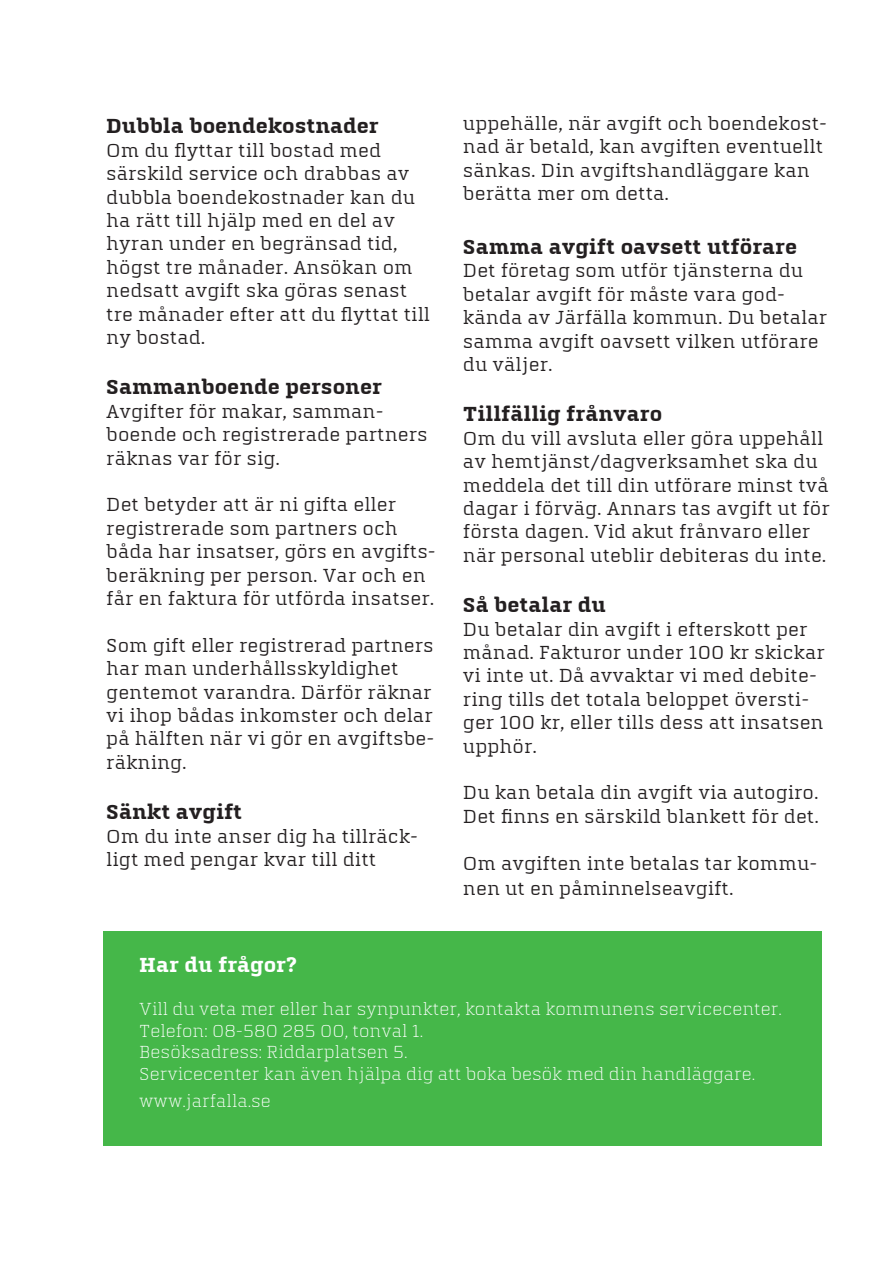
<style>
.page{position:relative;width:893px;height:1263px;background:#fff}
.page>*{position:absolute;margin:0;border:0;box-sizing:border-box;transform-origin:0 0}
.t1{font:700 21px "Quitador For Jarfalla";color:#231f20}
.t2{font:700 21px "Quitador For Jarfalla";color:#fff}
.t3{font:19.5px/23.4px "Quitador For Jarfalla";color:#231f20}
.t4{font:300 18px/21.6px "Quitador For Jarfalla";color:#fff}
</style>
<div class="page">
<div style="left:104px;top:931px;width:718px;height:215px;background:#45b749"></div>
<p class="t1" style="left:106px;top:115px;width:274px">Dubbla boendekostnader</p>
<p class="t3" style="left:106px;top:139px;width:325px">Om du flyttar till bostad med särskild service och drabbas av dubbla boendekostnader kan du ha rätt till hjälp med en del av hyran under en begränsad tid, högst tre månader. Ansökan om nedsatt avgift ska göras senast tre månader efter att du flyttat till ny bostad.</p>
<p class="t1" style="left:106px;top:376px;width:277px">Sammanboende personer</p>
<p class="t3" style="left:106px;top:400px;width:323px">Avgifter för makar, samman&shy;boende och registrerade partners räknas var för sig.</p>
<p class="t3" style="left:106px;top:493px;width:331px">Det betyder att är ni gifta eller registrerade som partners och båda har insatser, görs en avgifts&shy;beräkning per person. Var och en får en faktura för utförda insatser.</p>
<p class="t3" style="left:106px;top:634px;width:329px">Som gift eller registrerad partners har man underhållsskyldighet gentemot varandra. Därför räknar vi ihop bådas inkomster och delar på hälften när vi gör en avgiftsbe&shy;räkning.</p>
<p class="t1" style="left:106px;top:801px;width:137px">Sänkt avgift</p>
<p class="t3" style="left:106px;top:824px;width:313px">Om du inte anser dig ha tillräck&shy;ligt med pengar kvar till ditt</p>
<p class="t3" style="left:463px;top:112px;width:366px">uppehälle, när avgift och boendekost&shy;nad är betald, kan avgiften eventuellt sänkas. Din avgiftshandläggare kan berätta mer om detta.</p>
<p class="t1" style="left:463px;top:235px;width:336px">Samma avgift oavsett utförare</p>
<p class="t3" style="left:463px;top:259px;width:366px">Det företag som utför tjänsterna du betalar avgift för måste vara god&shy;kända av Järfälla kommun. Du betalar samma avgift oavsett vilken utförare du väljer.</p>
<p class="t1" style="left:463px;top:403px;width:201px">Tillfällig frånvaro</p>
<p class="t3" style="left:463px;top:427px;width:368px">Om du vill avsluta eller göra uppehåll av hemtjänst/dagverksamhet ska du meddela det till din utförare minst två dagar i förväg. Annars tas avgift ut för första dagen. Vid akut frånvaro eller när personal uteblir debiteras du inte.</p>
<p class="t1" style="left:463px;top:594px;width:144px">Så betalar du</p>
<p class="t3" style="left:463px;top:617px;width:363px">Du betalar din avgift i efterskott per månad. Fakturor under 100 kr skickar vi inte ut. Då avvaktar vi med debite&shy;ring tills det totala beloppet översti&shy;ger 100 kr, eller tills dess att insatsen upphör.</p>
<p class="t3" style="left:463px;top:781px;width:358px">Du kan betala din avgift via autogiro.<br>Det finns en särskild blankett för det.</p>
<p class="t3" style="left:463px;top:850px;width:356px;line-height:25.2px">Om avgiften inte betalas tar kommu&shy;nen ut en påminnelseavgift.</p>
<p class="t2" style="left:139px;top:953px;width:159px">Har du frågor?</p>
<p class="t4" style="left:139px;top:998px;width:644px">Vill du veta mer eller har synpunkter, kontakta kommunens servicecenter.<br>Telefon: 08-580 285 00, tonval 1.<br>Besöksadress: Riddarplatsen 5.<br>Servicecenter kan även hjälpa dig att boka besök med din handläggare.</p>
<p class="t4" style="left:139px;top:1090px;width:133px">www.jarfalla.se</p>
</div>
